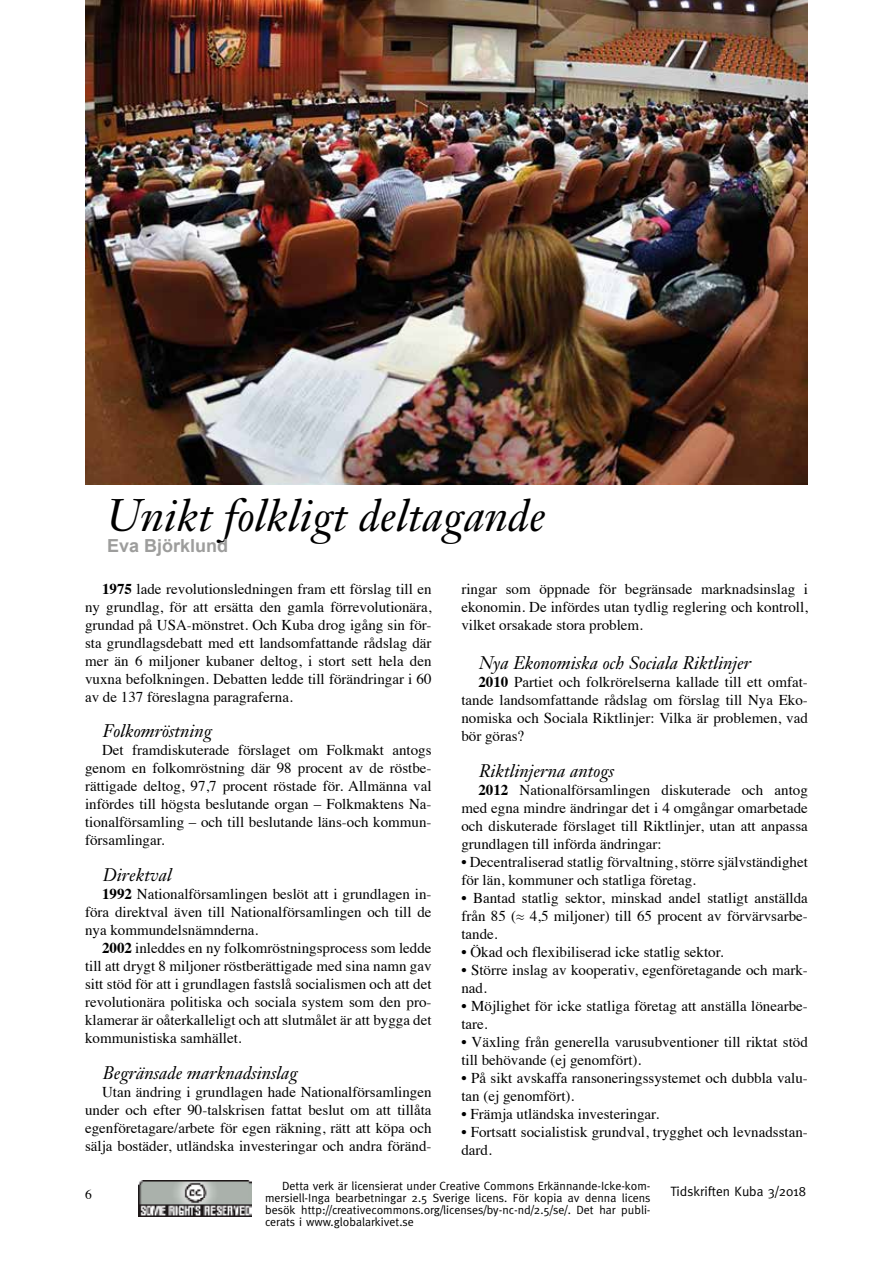
<style>
.page{position:relative;width:893px;height:1263px;background:#fff}
.page>*{position:absolute;margin:0;border:0;box-sizing:border-box;transform-origin:0 0}
.t1{font:italic 45px "Janson Text";color:#000}
.t2{font:italic 18px "Janson Text";color:#000}
.t3{font:700 18px "Arial";color:#9d9d9c}
.t4{font:15px/18px "Times";color:#000;text-align:justify}
.t5{font:13.5px "Meta";color:#000}
.t6{font:13.5px "Times";color:#000}
.t7{font:12px/12px "Meta";color:#000;text-align:justify}
.s1{font-weight:700}
</style>
<div class="page">
<img style="left:139px;top:1180px;width:112px;height:36px">
<img style="left:85px;top:0;width:723px;height:484px">
<h1 class="t1" style="left:106px;top:487px;width:441px">Unikt folkligt deltagande</h1>
<p class="t3" style="left:107px;top:534px;width:123px">Eva Björklund</p>
<p class="t4" style="left:85px;top:578px;width:348px;text-indent:17px"><span class="s1">1975</span> lade revolutionsledningen fram ett förslag till en ny grundlag, för att ersätta den gamla förrevolutionära, grundad på USA-mönstret. Och Kuba drog igång sin för&shy;sta grundlagsdebatt med ett landsomfattande rådslag där mer än 6 miljoner kubaner deltog, i stort sett hela den vuxna befolkningen. Debatten ledde till förändringar i 60 av de 137 föreslagna paragraferna.</p>
<p class="t2" style="left:103px;top:720px;width:111px">Folkomröstning</p>
<p class="t4" style="left:85px;top:740px;width:348px;text-indent:17px">Det framdiskuterade förslaget om Folkmakt antogs genom en folkomröstning där 98 procent av de röstbe&shy;rättigade deltog, 97,7 procent röstade för. Allmänna val infördes till högsta beslutande organ – Folkmaktens Na&shy;tionalförsamling – och till beslutande läns-och kommun&shy;församlingar.</p>
<p class="t2" style="left:103px;top:864px;width:70px">Direktval</p>
<p class="t4" style="left:85px;top:884px;width:348px;text-indent:17px"><span class="s1">1992</span> Nationalförsamlingen beslöt att i grundlagen in&shy;föra direktval även till Nationalförsamlingen och till de nya kommundelsnämnderna.</p>
<p class="t4" style="left:85px;top:938px;width:348px;text-indent:17px"><span class="s1">2002</span> inleddes en ny folkomröstningsprocess som ledde till att drygt 8 miljoner röstberättigade med sina namn gav sitt stöd för att i grundlagen fastslå socialismen och att det revolutionära politiska och sociala system som den pro&shy;klamerar är oåterkalleligt och att slutmålet är att bygga det kommunistiska samhället.</p>
<p class="t2" style="left:103px;top:1062px;width:196px">Begränsade marknadsinslag</p>
<p class="t4" style="left:85px;top:1082px;width:348px;text-indent:17px">Utan ändring i grundlagen hade Nationalförsamlingen under och efter 90-talskrisen fattat beslut om att tillåta egenföretagare/arbete för egen räkning, rätt att köpa och sälja bostäder, utländska investeringar och andra föränd-</p>
<p class="t4" style="left:461px;top:578px;width:348px">ringar som öppnade för begränsade marknadsinslag i ekonomin. De infördes utan tydlig reglering och kontroll, vilket orsakade stora problem.</p>
<p class="t2" style="left:479px;top:652px;width:273px">Nya Ekonomiska och Sociala Riktlinjer</p>
<p class="t4" style="left:461px;top:672px;width:348px;text-indent:17px"><span class="s1">2010</span> Partiet och folkrörelserna kallade till ett omfat&shy;tande landsomfattande rådslag om förslag till Nya Eko&shy;nomiska och Sociala Riktlinjer: Vilka är problemen, vad bör göras?</p>
<p class="t2" style="left:479px;top:759px;width:136px">Riktlinjerna antogs</p>
<p class="t4" style="left:461px;top:779px;width:348px;text-indent:17px"><span class="s1">2012</span> Nationalförsamlingen diskuterade och antog med egna mindre ändringar det i 4 omgångar omarbetade och diskuterade förslaget till Riktlinjer, utan att anpassa grundlagen till införda ändringar:</p>
<p class="t4" style="left:461px;top:851px;width:348px">• Decentraliserad statlig förvaltning, större självständighet för län, kommuner och statliga företag.</p>
<p class="t4" style="left:461px;top:887px;width:348px">• Bantad statlig sektor, minskad andel statligt anställda från 85 (≈ 4,5 miljoner) till 65 procent av förvärvsarbe&shy;tande.</p>
<p class="t4" style="left:461px;top:941px;width:264px">• Ökad och flexibiliserad icke statlig sektor.</p>
<p class="t4" style="left:461px;top:959px;width:348px">• Större inslag av kooperativ, egenföretagande och mark&shy;nad.</p>
<p class="t4" style="left:461px;top:995px;width:348px">• Möjlighet för icke statliga företag att anställa lönearbe&shy;tare.</p>
<p class="t4" style="left:461px;top:1031px;width:348px">• Växling från generella varusubventioner till riktat stöd till behövande (ej genomfört).</p>
<p class="t4" style="left:461px;top:1067px;width:348px">• På sikt avskaffa ransoneringssystemet och dubbla valu&shy;tan (ej genomfört).</p>
<p class="t4" style="left:461px;top:1103px;width:199px">• Främja utländska investeringar.</p>
<p class="t4" style="left:461px;top:1121px;width:348px">• Fortsatt socialistisk grundval, trygghet och levnadsstan&shy;dard.</p>
<p class="t7" style="left:265px;top:1179px;width:387px;text-indent:17px">Detta verk är licensierat under Creative Commons Erkännande-Icke-kom&shy;mersiell-Inga bearbetningar 2.5 Sverige licens. För kopia av denna licens besök http://creativecommons.org/licenses/by-nc-nd/2.5/se/. Det har publi&shy;cerats i www.globalarkivet.se</p>
<p class="t6" style="left:85px;top:1182px;width:8px">6</p>
<p class="t5" style="left:670px;top:1184px;width:137px">Tidskriften Kuba 3/2018</p>
</div>
